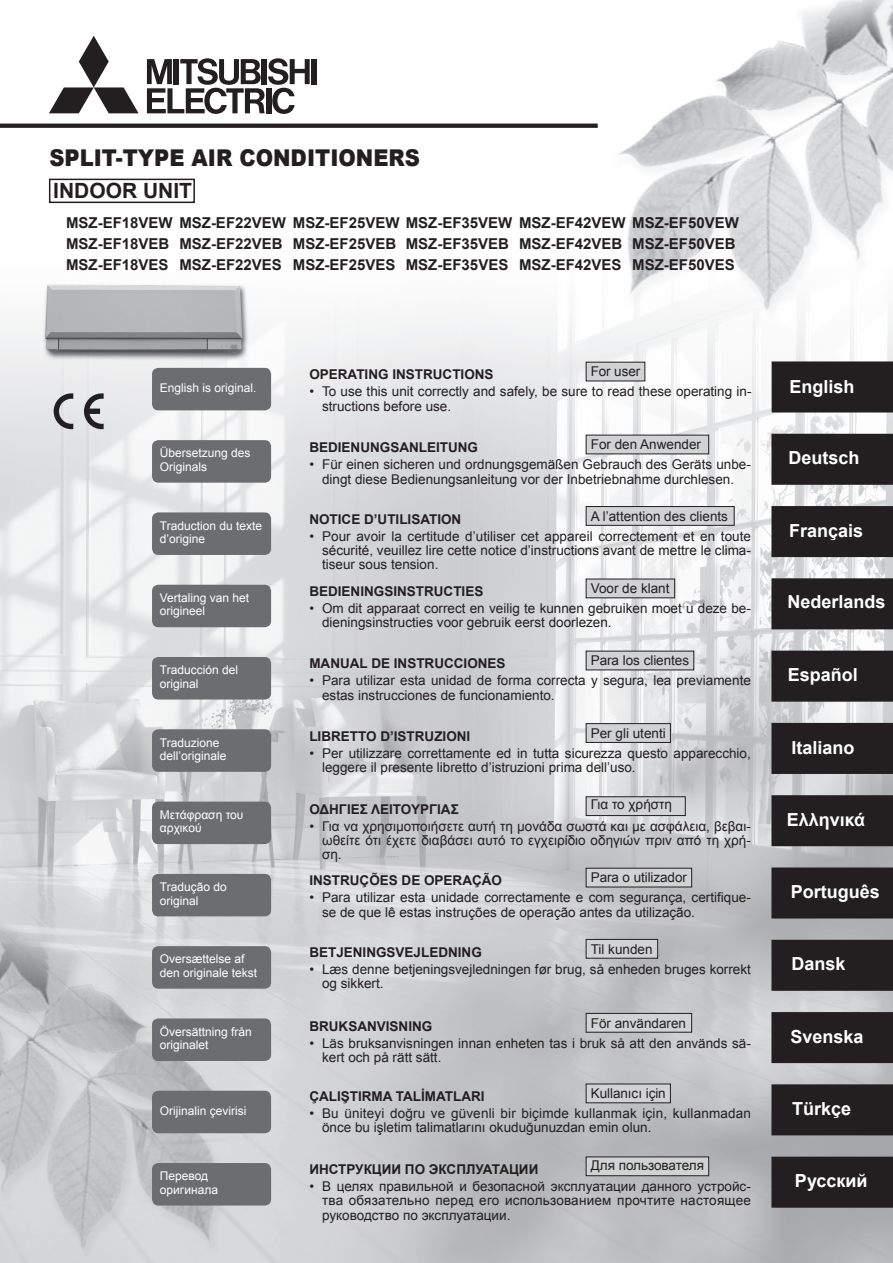
<style>
.page{position:relative;width:893px;height:1263px;background:#fff}
.page>*{position:absolute;margin:0;border:0;box-sizing:border-box;transform-origin:0 0}
.t1{font:900 23.1px "Arial";color:#231f20;scale:.91 1}
.t2{font:700 21px "Arial";color:#231f20}
.t3{font:700 18px "Arial";color:#fff}
.t4{font:700 15px/21px "Arial";color:#231f20}
.t5{font:13.5px/14.2px "Arial";color:#231f20}
.t6{font:700 13.5px "Arial";color:#231f20}
.t7{font:12px/13.5px "Arial";color:#fff}
</style>
<div class="page">
<img style="left:0;top:0;width:893px;height:1263px">
<div style="left:49px;top:179px;width:146px;height:24px;border:2px solid #231f20"></div>
<svg style="left:49px;top:36px;width:90px;height:77px"></svg>
<div style="left:312px;top:59px;width:5px;height:25px;background:#231f20"></div>
<svg style="left:147px;top:58px;width:163px;height:56px"></svg>
<svg style="left:54px;top:393px;width:19px;height:36px"></svg>
<svg style="left:84px;top:393px;width:20px;height:36px"></svg>
<div style="left:771px;top:1157px;width:122px;height:51px;background:#231f20"></div>
<div style="left:771px;top:1084px;width:122px;height:51px;background:#231f20"></div>
<div style="left:771px;top:1012px;width:122px;height:51px;background:#231f20"></div>
<div style="left:771px;top:940px;width:122px;height:51px;background:#231f20"></div>
<div style="left:771px;top:867px;width:122px;height:51px;background:#231f20"></div>
<div style="left:771px;top:795px;width:122px;height:51px;background:#231f20"></div>
<div style="left:771px;top:723px;width:122px;height:51px;background:#231f20"></div>
<div style="left:771px;top:651px;width:122px;height:51px;background:#231f20"></div>
<div style="left:771px;top:578px;width:122px;height:51px;background:#231f20"></div>
<div style="left:771px;top:506px;width:122px;height:51px;background:#231f20"></div>
<div style="left:771px;top:434px;width:122px;height:51px;background:#231f20"></div>
<div style="left:772px;top:361px;width:121px;height:51px;background:#231f20"></div>
<div style="left:586px;top:362px;width:59px;height:19px;background:#d1d2d4"></div>
<div style="left:586px;top:362px;width:59px;height:19px;border:1px solid #231f20"></div>
<div style="left:586px;top:1157px;width:123px;height:19px;background:#d1d2d4"></div>
<div style="left:586px;top:1156px;width:123px;height:20px;border:1px solid #231f20"></div>
<div style="left:586px;top:1084px;width:84px;height:19px;background:#d1d2d4"></div>
<div style="left:586px;top:1084px;width:85px;height:19px;border:1px solid #231f20"></div>
<div style="left:586px;top:1013px;width:106px;height:19px;background:#d1d2d4"></div>
<div style="left:586px;top:1013px;width:106px;height:20px;border:1px solid #231f20"></div>
<div style="left:586px;top:939px;width:72px;height:19px;background:#d1d2d4"></div>
<div style="left:586px;top:939px;width:72px;height:20px;border:1px solid #231f20"></div>
<div style="left:586px;top:868px;width:106px;height:19px;background:#d1d2d4"></div>
<div style="left:586px;top:868px;width:106px;height:19px;border:1px solid #231f20"></div>
<div style="left:586px;top:797px;width:99px;height:19px;background:#d1d2d4"></div>
<div style="left:586px;top:796px;width:100px;height:20px;border:1px solid #231f20"></div>
<div style="left:586px;top:724px;width:84px;height:18px;background:#d1d2d4"></div>
<div style="left:586px;top:723px;width:85px;height:20px;border:1px solid #231f20"></div>
<div style="left:586px;top:651px;width:108px;height:19px;background:#d1d2d4"></div>
<div style="left:586px;top:579px;width:89px;height:19px;background:#d1d2d4"></div>
<div style="left:586px;top:507px;width:148px;height:18px;background:#d1d2d4"></div>
<div style="left:586px;top:506px;width:149px;height:20px;border:1px solid #231f20"></div>
<div style="left:586px;top:435px;width:123px;height:19px;background:#d1d2d4"></div>
<div style="left:152px;top:368px;width:119px;height:42px;background:#6c6d70;border-radius:6px"></div>
<div style="left:152px;top:440px;width:119px;height:43px;background:#6c6d70;border-radius:6px"></div>
<div style="left:152px;top:512px;width:119px;height:43px;background:#6c6d70;border-radius:6px"></div>
<div style="left:152px;top:585px;width:119px;height:42px;background:#6c6d70;border-radius:6px"></div>
<div style="left:152px;top:657px;width:119px;height:42px;background:#6c6d70;border-radius:6px"></div>
<div style="left:152px;top:729px;width:119px;height:43px;background:#6c6d70;border-radius:6px"></div>
<div style="left:152px;top:802px;width:119px;height:42px;background:#6c6d70;border-radius:6px"></div>
<div style="left:152px;top:874px;width:119px;height:42px;background:#6c6d70;border-radius:6px"></div>
<div style="left:152px;top:946px;width:119px;height:43px;background:#6c6d70;border-radius:6px"></div>
<div style="left:152px;top:1018px;width:119px;height:43px;background:#6c6d70;border-radius:6px"></div>
<div style="left:152px;top:1091px;width:119px;height:42px;background:#6c6d70;border-radius:6px"></div>
<div style="left:152px;top:1163px;width:119px;height:42px;background:#6c6d70;border-radius:6px"></div>
<h1 class="t1" style="left:49px;top:140px;width:409px">SPLIT-TYPE AIR CONDITIONERS</h1>
<h2 class="t2" style="left:53px;top:177px;width:140px">INDOOR UNIT</h2>
<p class="t4" style="left:66px;top:213px;width:674px">MSZ-EF18VEW MSZ-EF22VEW MSZ-EF25VEW MSZ-EF35VEW MSZ-EF42VEW MSZ-EF50VEW<br>MSZ-EF18VEB MSZ-EF22VEB MSZ-EF25VEB MSZ-EF35VEB MSZ-EF42VEB MSZ-EF50VEB<br>MSZ-EF18VES MSZ-EF22VES MSZ-EF25VES MSZ-EF35VES MSZ-EF42VES MSZ-EF50VES</p>
<p class="t7" style="left:160px;top:381px;width:98px">English is original.</p>
<p class="t6" style="left:309px;top:366px;width:186px">OPERATING INSTRUCTIONS</p>
<p class="t5" style="left:591px;top:365px;width:51px">For user</p>
<p class="t5" style="left:322px;top:385px;width:431px;text-indent:-13px">• To use this unit correctly and safely, be sure to read these operating in&shy;structions before use.</p>
<h3 class="t3" style="left:789px;top:374px;width:67px">English</h3>
<p class="t7" style="left:160px;top:447px;width:92px">Übersetzung des<br>Originals</p>
<p class="t6" style="left:309px;top:439px;width:170px">BEDIENUNGSANLEITUNG</p>
<p class="t5" style="left:591px;top:438px;width:112px">For den Anwender</p>
<p class="t5" style="left:309px;top:458px;width:443px;text-align:center">• Für einen sicheren und ordnungsgemäßen Gebrauch des Geräts unbe&shy;dingt diese Bedienungsanleitung vor der Inbetriebnahme durchlesen.</p>
<h3 class="t3" style="left:788px;top:446px;width:73px">Deutsch</h3>
<p class="t7" style="left:160px;top:519px;width:104px">Traduction du texte d’origine</p>
<p class="t6" style="left:309px;top:510px;width:153px">NOTICE D’UTILISATION</p>
<p class="t5" style="left:591px;top:509px;width:139px">A l’attention des clients</p>
<p class="t5" style="left:322px;top:529px;width:430px;text-align:justify;text-indent:-13px">• Pour avoir la certitude d’utiliser cet appareil correctement et en toute sécurité, veuillez lire cette notice d’instructions avant de mettre le clima&shy;tiseur sous tension.</p>
<h3 class="t3" style="left:789px;top:518px;width:76px">Français</h3>
<p class="t7" style="left:160px;top:591px;width:91px">Vertaling van het origineel</p>
<p class="t6" style="left:309px;top:583px;width:176px">BEDIENINGSINSTRUCTIES</p>
<p class="t5" style="left:591px;top:582px;width:80px">Voor de klant</p>
<p class="t5" style="left:322px;top:601px;width:430px;text-indent:-13px">• Om dit apparaat correct en veilig te kunnen gebruiken moet u deze be&shy;dieningsinstructies voor gebruik eerst doorlezen.</p>
<h3 class="t3" style="left:787px;top:590px;width:100px">Nederlands</h3>
<p class="t7" style="left:160px;top:663px;width:80px">Traducción del original</p>
<p class="t6" style="left:309px;top:655px;width:198px">MANUAL DE INSTRUCCIONES</p>
<p class="t5" style="left:591px;top:654px;width:100px">Para los clientes</p>
<p class="t5" style="left:322px;top:674px;width:430px;text-indent:-13px">• Para utilizar esta unidad de forma correcta y segura, lea previamente estas instrucciones de funcionamiento.</p>
<h3 class="t3" style="left:788px;top:663px;width:72px">Español</h3>
<p class="t7" style="left:160px;top:736px;width:68px">Traduzione dell’originale</p>
<p class="t6" style="left:309px;top:727px;width:163px">LIBRETTO D’ISTRUZIONI</p>
<p class="t5" style="left:591px;top:726px;width:77px">Per gli utenti</p>
<p class="t5" style="left:322px;top:746px;width:430px;text-indent:-13px">• Per utilizzare correttamente ed in tutta sicurezza questo apparecchio, leggere il presente libretto d’istruzioni prima dell’uso.</p>
<h3 class="t3" style="left:791px;top:735px;width:65px">Italiano</h3>
<p class="t7" style="left:160px;top:808px;width:85px">Μετάφραση του αρχικού</p>
<p class="t6" style="left:309px;top:800px;width:151px">ΟΔΗΓΙΕΣ ΛΕΙΤΟΥΡΓΙΑΣ</p>
<p class="t5" style="left:591px;top:798px;width:83px">Για το χρήστη</p>
<p class="t5" style="left:322px;top:819px;width:430px;text-align:justify;text-indent:-13px">• Για να χρησιμοποιήσετε αυτή τη μονάδα σωστά και με ασφάλεια, βεβαι&shy;ωθείτε ότι έχετε διαβάσει αυτό το εγχειρίδιο οδηγιών πριν από τη χρή&shy;ση.</p>
<h3 class="t3" style="left:787px;top:808px;width:80px">Ελληνικά</h3>
<p class="t7" style="left:160px;top:880px;width:68px">Tradução do original</p>
<p class="t6" style="left:309px;top:872px;width:194px">INSTRUÇÕES DE OPERAÇÃO</p>
<p class="t5" style="left:591px;top:871px;width:98px">Para o utilizador</p>
<p class="t5" style="left:322px;top:891px;width:430px;text-indent:-13px">• Para utilizar esta unidade correctamente e com segurança, certifique&shy;se de que lê estas instruções de operação antes da utilização.</p>
<h3 class="t3" style="left:791px;top:880px;width:91px">Português</h3>
<p class="t7" style="left:160px;top:953px;width:99px">Oversættelse af den originale tekst</p>
<p class="t6" style="left:309px;top:943px;width:174px">BETJENINGSVEJLEDNING</p>
<p class="t5" style="left:591px;top:942px;width:63px">Til kunden</p>
<p class="t5" style="left:322px;top:962px;width:430px;text-indent:-13px">• Læs denne betjeningsvejledningen før brug, så enheden bruges korrekt og sikkert.</p>
<h3 class="t3" style="left:792px;top:952px;width:56px">Dansk</h3>
<p class="t7" style="left:160px;top:1025px;width:94px">Översättning från originalet</p>
<p class="t6" style="left:309px;top:1017px;width:124px">BRUKSANVISNING</p>
<p class="t5" style="left:591px;top:1016px;width:97px">För användaren</p>
<p class="t5" style="left:322px;top:1036px;width:430px;text-indent:-13px">• Läs bruksanvisningen innan enheten tas i bruk så att den används sä&shy;kert och på rätt sätt.</p>
<h3 class="t3" style="left:791px;top:1024px;width:75px">Svenska</h3>
<p class="t7" style="left:160px;top:1104px;width:88px">Orijinalin çevirisi</p>
<p class="t6" style="left:309px;top:1088px;width:177px">ÇALIŞTIRMA TALİMATLARI</p>
<p class="t5" style="left:591px;top:1086px;width:77px">Kullanıcı için</p>
<p class="t5" style="left:322px;top:1106px;width:430px;text-indent:-13px">• Bu üniteyi doğru ve güvenli bir biçimde kullanmak için, kullanmadan önce bu işletim talimatlarını okuduğunuzdan emin olun.</p>
<h3 class="t3" style="left:792px;top:1097px;width:61px">Türkçe</h3>
<p class="t7" style="left:160px;top:1169px;width:60px">Перевод оригинала</p>
<p class="t6" style="left:309px;top:1160px;width:231px">ИНСТРУКЦИИ ПО ЭКСПЛУАТАЦИИ</p>
<p class="t5" style="left:591px;top:1159px;width:115px">Для пользователя</p>
<p class="t5" style="left:322px;top:1179px;width:430px;text-align:justify;text-indent:-13px">• В целях правильной и безопасной эксплуатации данного устройс&shy;тва обязательно перед его использованием прочтите настоящее руководство по эксплуатации.</p>
<h3 class="t3" style="left:795px;top:1169px;width:74px">Русский</h3>
</div>
